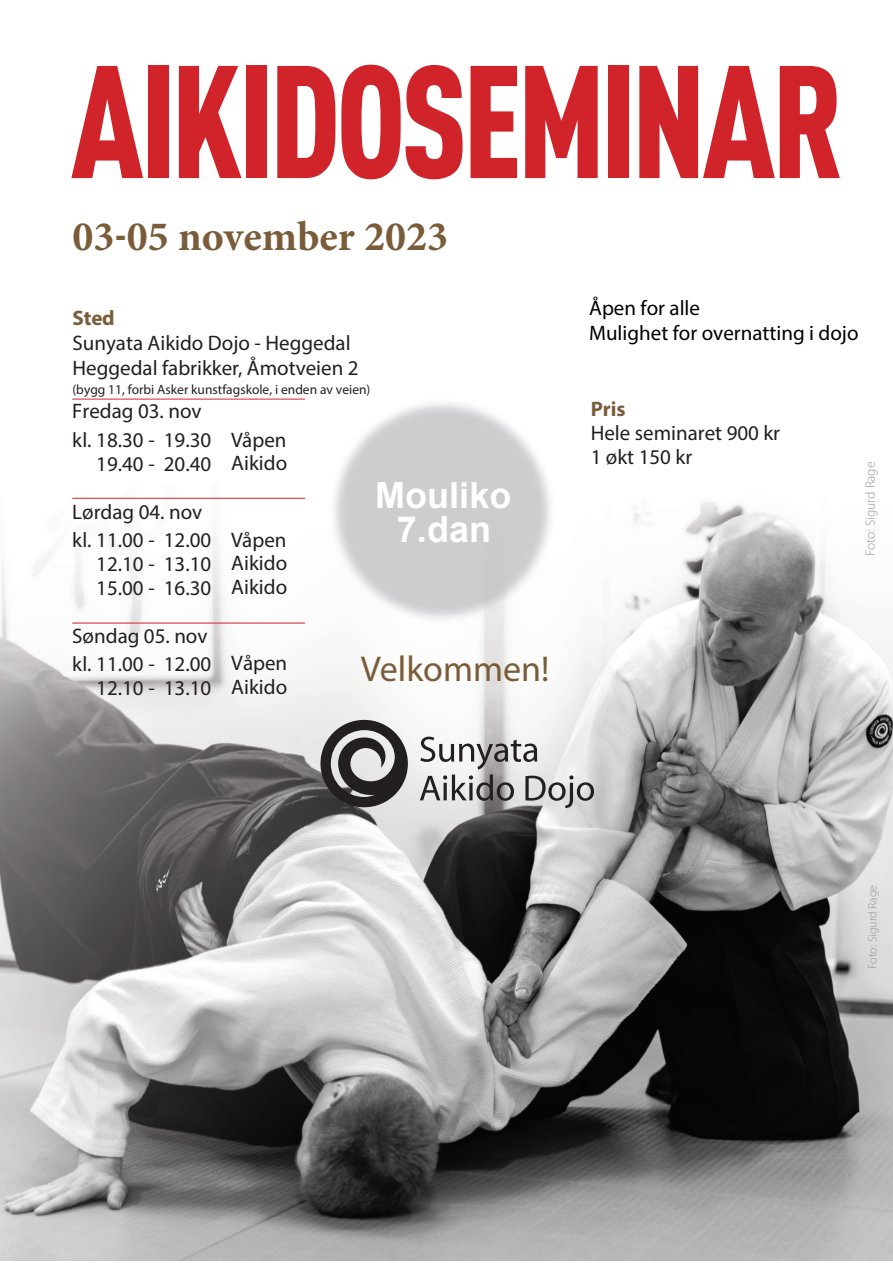
<style>
.page{position:relative;width:893px;height:1263px;background:#fff}
.page>*{position:absolute;margin:0;border:0;box-sizing:border-box;transform-origin:0 0}
.t1{font:900 157.5px "DIN Cond";letter-spacing:-.03em;color:#d1232a;scale:.9 1}
.t2{font:700 42px "Minion Pro";color:#7b5c39}
.t3{font:700 36px/34px "Arial";color:#fff;text-align:center}
.t4{font:36px "Myriad Pro";color:#7b5c39}
.t5{font:21px/24px "Myriad Pro";color:#231f20}
.t6{font:21px/25.2px "Myriad Pro";color:#000}
.t7{font:13.5px "Myriad Pro";color:#231f20}
.t8{font:300 13.5px "Myriad Pro";color:#939598}
.t9{font:300 12px "Myriad Pro";color:#939598}
.s1{font-family:"DIN Cond"}
.s2{font-weight:700;color:#7b5c39}
</style>
<div class="page">
<img style="left:1px;top:398px;width:892px;height:862px">
<div style="left:329px;top:398px;width:227px;height:226px;background:#bcbdc0;opacity:.75"></div>
<hr style="left:72px;top:623px;width:233px;height:1px;background:#d1232a">
<hr style="left:72px;top:399px;width:233px;height:1px;background:#d1232a">
<svg style="left:420px;top:737px;width:174px;height:71px"></svg>
<svg style="left:320px;top:720px;width:88px;height:87px;background:#767475"></svg>
<hr style="left:72px;top:498px;width:233px;height:1px;background:#d1232a">
<p class="t1" style="left:71px;top:23px;width:860px">AIKIDOSEMINAR</p>
<p class="t2" style="left:72px;top:207px;width:377px">03<span class="s1">-</span>05 november 2023</p>
<p class="t5" style="left:72px;top:305px;width:288px;line-height:25.2px"><span class="s2">Sted<br></span>Sunyata Aikido Dojo - Heggedal<br>Heggedal fabrikker, Åmotveien 2</p>
<p class="t7" style="left:72px;top:381px;width:299px">(bygg 11, forbi Asker kunstfagskole, i enden av veien)</p>
<p class="t5" style="left:72px;top:399px;width:131px">Fredag 03. nov</p>
<p class="t5" style="left:72px;top:427px;width:216px">kl. 18.30 - 19.30 Våpen</p>
<p class="t5" style="left:96px;top:451px;width:192px">19.40 - 20.40 Aikido</p>
<p class="t5" style="left:72px;top:499px;width:132px">Lørdag 04. nov</p>
<p class="t5" style="left:72px;top:527px;width:216px">kl. 11.00 - 12.00 Våpen</p>
<p class="t5" style="left:96px;top:551px;width:192px">12.10 - 13.10 Aikido</p>
<p class="t5" style="left:96px;top:575px;width:192px">15.00 - 16.30 Aikido</p>
<p class="t5" style="left:72px;top:623px;width:137px">Søndag 05. nov</p>
<p class="t5" style="left:72px;top:652px;width:216px">kl. 11.00 - 12.00 Våpen</p>
<p class="t5" style="left:96px;top:676px;width:192px">12.10 - 13.10 Aikido</p>
<h3 class="t3" style="left:375px;top:478px;width:138px">Mouliko<br>7.dan</h3>
<p class="t4" style="left:361px;top:646px;width:190px">Velkommen!</p>
<p class="t6" style="left:589px;top:295px;width:271px">Åpen for alle<br>Mulighet for overnatting i dojo</p>
<p class="t5" style="left:591px;top:396px;width:191px"><span class="s2">Pris<br></span>Hele seminaret 900 kr<br>1 økt 150 kr</p>
<p class="t8" style="left:863px;top:556px;width:96px;rotate:-90deg">Foto: Sigurd Rage</p>
<p class="t9" style="left:866px;top:969px;width:85px;rotate:-90deg">Foto: Sigurd Rage</p>
</div>
